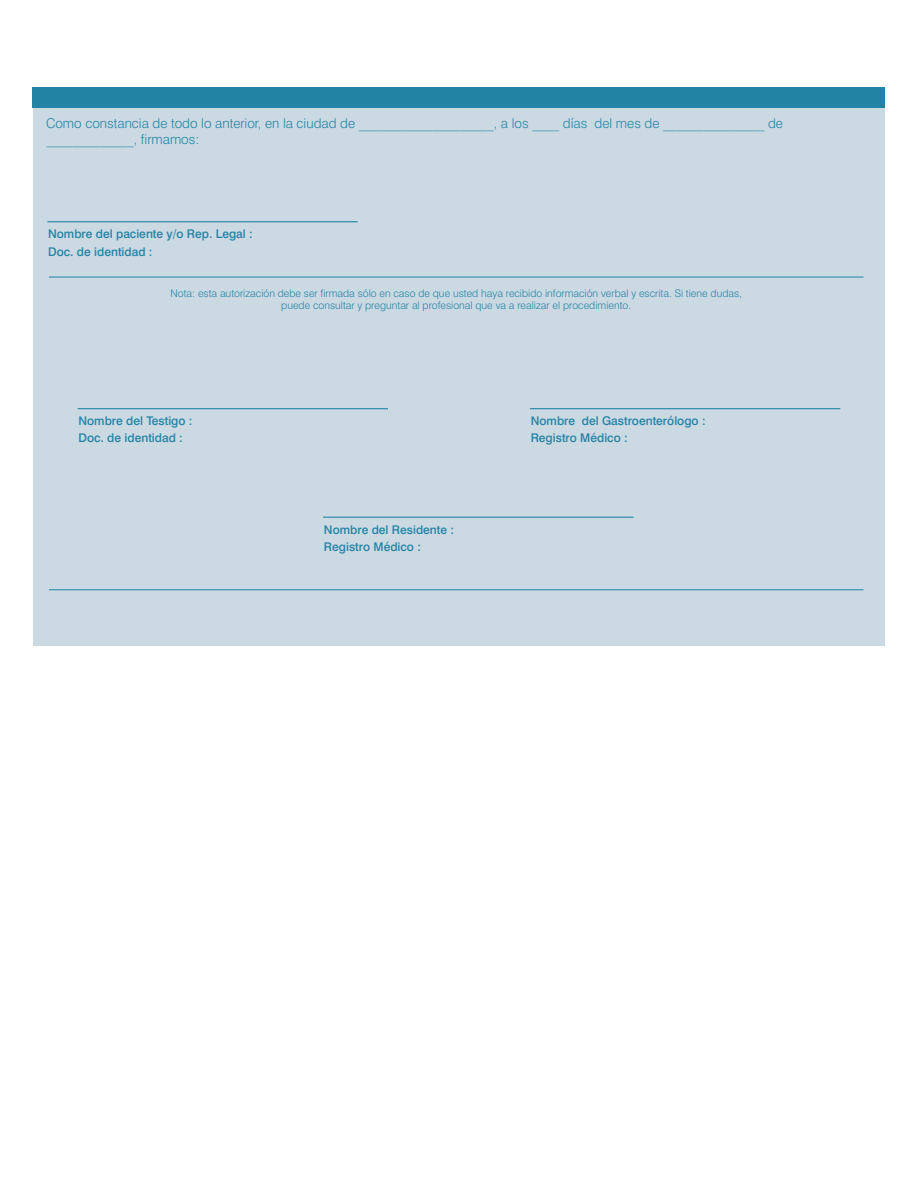
<style>
.page{position:relative;width:918px;height:1188px;background:#fff}
.page>*{position:absolute;margin:0;border:0;box-sizing:border-box;transform-origin:0 0}
.t1{font:300 13.5px/16.2px "Swiss 721 BT";color:#2383a4}
.t2{font:500 12px/17.2px "Swiss 721 BT";color:#2383a4}
.t3{font:300 10.5px/12.6px "Swiss 721 BT";color:#2383a4;text-align:center}
</style>
<div class="page">
<div style="left:33px;top:87px;width:852px;height:21px;background:#2383a4"></div>
<div style="left:33px;top:108px;width:852px;height:537px;background:#cbd9e3"></div>
<hr style="left:47px;top:221px;width:311px;height:1px;background:#2383a4">
<hr style="left:78px;top:408px;width:310px;height:1px;background:#2383a4">
<hr style="left:323px;top:517px;width:311px;height:1px;background:#2383a4">
<hr style="left:530px;top:408px;width:310px;height:1px;background:#2383a4">
<hr style="left:49px;top:277px;width:815px;height:1px;background:#2383a4">
<hr style="left:49px;top:589px;width:815px;height:1px;background:#2383a4">
<p class="t1" style="left:46px;top:115px;width:738px">Como constancia de todo lo anterior, en la ciudad de ____________________, a los ____ días del mes de _______________ de _____________, firmamos:</p>
<p class="t2" style="left:48px;top:225px;width:206px">Nombre del paciente y/o Rep. Legal :<br>Doc. de identidad :</p>
<p class="t3" style="left:170px;top:287px;width:573px">Nota: esta autorización debe ser firmada sólo en caso de que usted haya recibido información verbal y escrita. Si tiene dudas, puede consultar y preguntar al profesional que va a realizar el procedimiento.</p>
<p class="t2" style="left:78px;top:412px;width:116px">Nombre del Testigo :<br>Doc. de identidad :</p>
<p class="t2" style="left:324px;top:521px;width:132px">Nombre del Residente :<br>Registro Médico :</p>
<p class="t2" style="left:531px;top:412px;width:176px">Nombre del Gastroenterólogo :<br>Registro Médico :</p>
</div>
